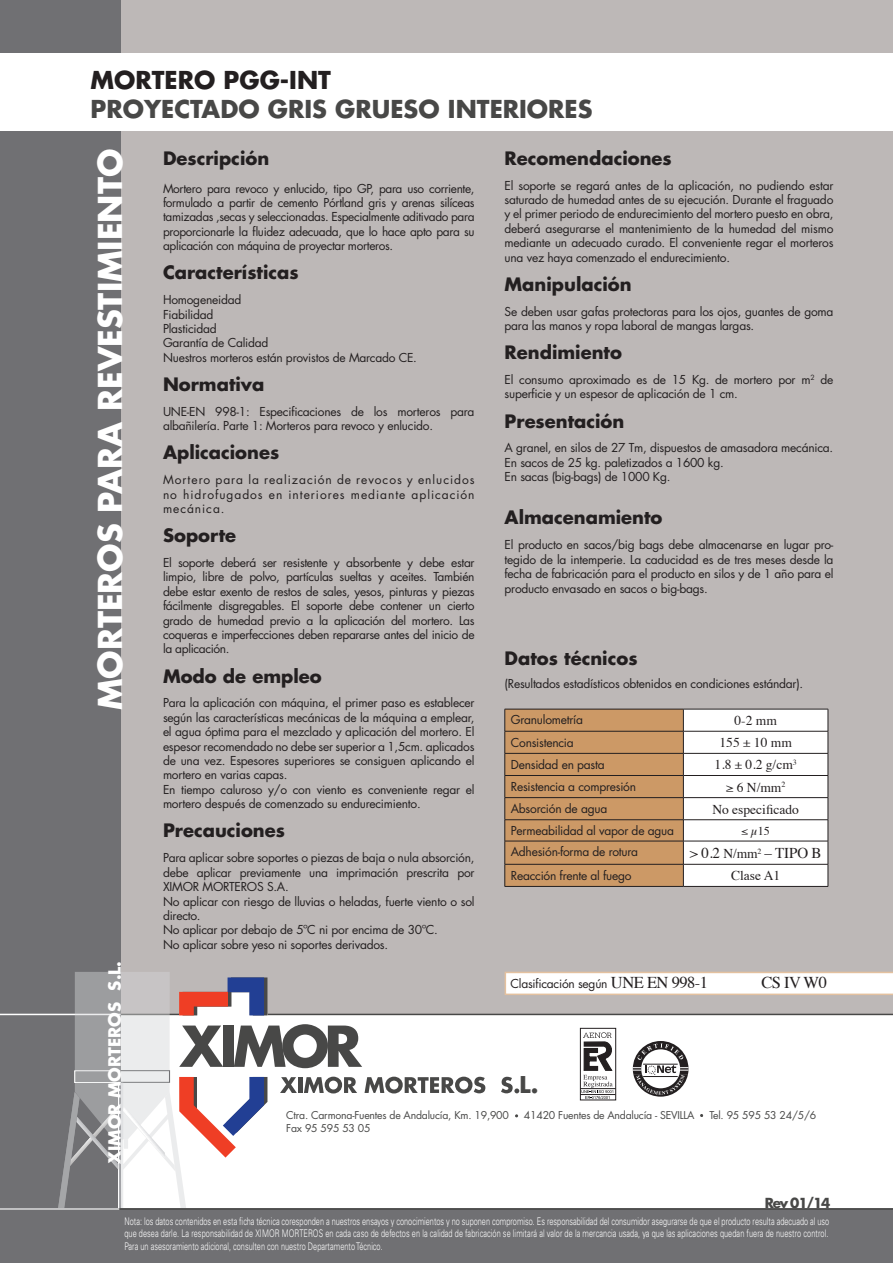
<style>
.page{position:relative;width:893px;height:1263px;background:#fff}
.page>*{position:absolute;margin:0;border:0;box-sizing:border-box;transform-origin:0 0}
.t1{font:700 32.1px "Futura LT";color:#fff}
.t2{font:700 24px "Futura LT";color:#484847}
.t3{font:700 24px "Futura LT";color:#231f20}
.t4{font:700 22.5px "Futura LT";color:#484847}
.t5{font:700 18px "Futura LT";color:#231f20}
.t6{font:700 16.5px "Futura LT";color:#fff}
.t7{font:16.5px "Times";color:#231f20}
.t8{font:15px "Times";color:#231f20}
.t9{font:13.5px "Times";color:#231f20}
.t10{font:700 13.5px "Futura LT";letter-spacing:-.09em;color:#484847}
.t11{font:12px/14.4px "Futura LT";letter-spacing:-.02em;color:#231f20;text-align:justify}
.t12{font:12px "Times";color:#231f20}
.t13{font:300 10.5px/12.6px "Univers";color:#fff;scale:.7 1}
.t14{font:10.5px "Futura LT";letter-spacing:-.02em;color:#484847}
.s1{font-size:13.5px}
.s2{font-family:"Times";font-size:16.5px}
</style>
<div class="page">
<div style="left:0;top:0;width:893px;height:1015px;background:#bdb8b7"></div>
<div style="left:0;top:0;width:120px;height:1263px;background:#707073"></div>
<div style="left:0;top:54px;width:893px;height:77px;background:#fff"></div>
<hr style="left:505px;top:886px;width:178px;height:1px;background:#231f20">
<svg style="left:504px;top:709px;width:325px;height:177px;background:#d8bda3"></svg>
<hr style="left:683px;top:886px;width:145px;height:1px;background:#231f20">
<hr style="left:268px;top:1014px;width:625px;height:1px;background:#484847">
<hr style="left:0;top:1014px;width:121px;height:1px;background:#fff">
<div style="left:0;top:1209px;width:893px;height:54px;background:#707073"></div>
<hr style="left:119px;top:1208px;width:774px;height:2px;background:#484847">
<hr style="left:0;top:1208px;width:119px;height:1px;background:#fff">
<svg style="left:505px;top:972px;width:388px;height:23px;background:#fbf7f3"></svg>
<svg style="left:632px;top:1041px;width:56px;height:56px"></svg>
<div style="left:580px;top:1028px;width:36px;height:72px;border:1px solid #231f20"></div>
<svg style="left:581px;top:1032px;width:33px;height:67px"></svg>
<hr style="left:580px;top:1094px;width:35px;height:1px;background:#231f20">
<hr style="left:580px;top:1088px;width:36px;height:1px;background:#231f20">
<div style="left:282px;top:1024px;width:46px;height:44px;background:#484847;border-radius:50%"></div>
<div style="left:293px;top:1034px;width:24px;height:24px;background:#fff;border-radius:50%"></div>
<svg style="left:328px;top:1025px;width:34px;height:42px"></svg>
<svg style="left:46px;top:972px;width:251px;height:238px"></svg>
<hr style="left:298px;top:1077px;width:4px;height:16px;background:#484847">
<svg style="left:304px;top:1077px;width:20px;height:16px"></svg>
<div style="left:325px;top:1077px;width:17px;height:16px;background:#484847;border-radius:50%"></div>
<div style="left:329px;top:1080px;width:9px;height:9px;background:#fff;border-radius:50%"></div>
<svg style="left:344px;top:1077px;width:13px;height:16px"></svg>
<svg style="left:364px;top:1077px;width:20px;height:16px"></svg>
<svg style="left:385px;top:1077px;width:18px;height:16px"></svg>
<div style="left:390px;top:1080px;width:8px;height:9px;background:#fff;border-radius:50%"></div>
<svg style="left:405px;top:1077px;width:50px;height:16px"></svg>
<div style="left:455px;top:1077px;width:17px;height:16px;background:#484847;border-radius:50%"></div>
<div style="left:459px;top:1080px;width:9px;height:9px;background:#fff;border-radius:50%"></div>
<svg style="left:474px;top:1077px;width:11px;height:16px"></svg>
<svg style="left:501px;top:1077px;width:18px;height:16px"></svg>
<p class="t3" style="left:91px;top:64px;width:242px">MORTERO PGG-INT</p>
<p class="t2" style="left:91px;top:93px;width:503px">PROYECTADO GRIS GRUESO INTERIORES</p>
<p class="t5" style="left:505px;top:146px;width:169px">Recomendaciones</p>
<p class="t11" style="left:505px;top:178px;width:330px">El soporte se regará antes de la aplicación, no pudiendo estar saturado de humedad antes de su ejecución. Durante el fraguado y el primer periodo de endurecimiento del mortero puesto en obra, deberá asegurarse el mantenimiento de la humedad del mismo mediante un adecuado curado. El conveniente regar el morteros una vez haya comenzado el endurecimiento.</p>
<p class="t5" style="left:505px;top:272px;width:129px">Manipulación</p>
<p class="t11" style="left:505px;top:304px;width:330px">Se deben usar gafas protectoras para los ojos, guantes de goma para las manos y ropa laboral de mangas largas.</p>
<p class="t5" style="left:505px;top:340px;width:119px">Rendimiento</p>
<p class="t11" style="left:505px;top:373px;width:330px">El consumo aproximado es de 15 Kg. de mortero por m<sup>2</sup> de superficie y un espesor de aplicación de 1 cm.</p>
<p class="t5" style="left:505px;top:409px;width:121px">Presentación</p>
<p class="t11" style="left:505px;top:441px;width:330px">A granel, en silos de 27 Tm, dispuestos de amasadora mecánica.</p>
<p class="t11" style="left:505px;top:455px;width:221px">En sacos de 25 kg. paletizados a 1600 kg.</p>
<p class="t11" style="left:505px;top:470px;width:167px">En sacas (big-bags) de 1000 Kg.</p>
<p class="t5" style="left:505px;top:506px;width:159px">Almacenamiento</p>
<p class="t11" style="left:505px;top:538px;width:330px">El producto en sacos/big bags debe almacenarse en lugar pro&shy;tegido de la intemperie. La caducidad es de tres meses desde la fecha de fabricación para el producto en silos y de 1 año para el producto envasado en sacos o big-bags.</p>
<p class="t1" style="left:89px;top:710px;width:563px;rotate:-90deg">MORTEROS PARA REVESTIMIENTO</p>
<p class="t5" style="left:163px;top:146px;width:108px">Descripción</p>
<p class="t11" style="left:163px;top:181px;width:313px">Mortero para revoco y enlucido, tipo GP, para uso corriente, formulado a partir de cemento Pórtland gris y arenas silíceas tamizadas ,secas y seleccionadas. Especialmente aditivado para proporcionarle la fluidez adecuada, que lo hace apto para su aplicación con máquina de proyectar morteros.</p>
<p class="t5" style="left:163px;top:261px;width:137px">Características</p>
<p class="t11" style="left:163px;top:293px;width:80px">Homogeneidad</p>
<p class="t11" style="left:163px;top:307px;width:52px">Fiabilidad</p>
<p class="t11" style="left:163px;top:322px;width:55px">Plasticidad</p>
<p class="t11" style="left:163px;top:336px;width:107px">Garantía de Calidad</p>
<p class="t11" style="left:163px;top:350px;width:255px">Nuestros morteros están provistos de Marcado CE.</p>
<p class="t5" style="left:163px;top:372px;width:103px">Normativa</p>
<p class="t11" style="left:163px;top:404px;width:313px">UNE-EN 998-1: Especificaciones de los morteros para albañilería. Parte 1: Morteros para revoco y enlucido.</p>
<p class="t5" style="left:163px;top:441px;width:118px">Aplicaciones</p>
<p class="t11" style="left:163px;top:473px;width:313px">Mortero para la realización de revocos y enlucidos no hidrofugados en interiores mediante aplicación mecánica.</p>
<p class="t5" style="left:163px;top:523px;width:75px">Soporte</p>
<p class="t11" style="left:163px;top:556px;width:313px">El soporte deberá ser resistente y absorbente y debe estar limpio, libre de polvo, partículas sueltas y aceites. También debe estar exento de restos de sales, yesos, pinturas y piezas fácilmente disgregables. El soporte debe contener un cierto grado de humedad previo a la aplicación del mortero. Las coqueras e imperfecciones deben repararse antes del inicio de la aplicación.</p>
<p class="t5" style="left:163px;top:664px;width:160px">Modo de empleo</p>
<p class="t11" style="left:163px;top:696px;width:313px">Para la aplicación con máquina, el primer paso es establecer según las características mecánicas de la máquina a emplear, el agua óptima para el mezclado y aplicación del mortero. El espesor recomendado no debe ser superior a 1,5cm. aplicados de una vez. Espesores superiores se consiguen aplicando el mortero en varias capas.</p>
<p class="t11" style="left:163px;top:782px;width:313px">En tiempo caluroso y/o con viento es conveniente regar el mortero después de comenzado su endurecimiento.</p>
<p class="t5" style="left:163px;top:819px;width:124px">Precauciones</p>
<p class="t11" style="left:163px;top:851px;width:313px">Para aplicar sobre soportes o piezas de baja o nula absorción, debe aplicar previamente una imprimación prescrita por XIMOR MORTEROS S.A.</p>
<p class="t11" style="left:163px;top:894px;width:313px">No aplicar con riesgo de lluvias o heladas, fuerte viento o sol directo.</p>
<p class="t11" style="left:163px;top:923px;width:276px">No aplicar por debajo de 5ºC ni por encima de 30ºC.</p>
<p class="t11" style="left:163px;top:937px;width:227px">No aplicar sobre yeso ni soportes derivados.</p>
<p class="t5" style="left:505px;top:646px;width:134px">Datos técnicos</p>
<p class="t11" style="left:505px;top:677px;width:300px">(Resultados estadísticos obtenidos en condiciones estándar).</p>
<p class="t11" style="left:511px;top:713px;width:74px">Granulometría</p>
<p class="t9" style="left:734px;top:708px;width:44px">0-2 mm</p>
<p class="t11" style="left:511px;top:735px;width:64px">Consistencia</p>
<p class="t9" style="left:719px;top:730px;width:74px">155 ± 10 mm</p>
<p class="t11" style="left:511px;top:757px;width:95px">Densidad en pasta</p>
<p class="t9" style="left:715px;top:752px;width:84px">1.8 ± 0.2 g/cm<sup>3</sup></p>
<p class="t11" style="left:511px;top:779px;width:127px">Resistencia a compresión</p>
<p class="t9" style="left:726px;top:774px;width:61px">≥ 6 N/mm<sup>2</sup></p>
<p class="t11" style="left:511px;top:801px;width:98px">Absorción de agua</p>
<p class="t9" style="left:712px;top:796px;width:88px">No especificado</p>
<p class="t11" style="left:511px;top:823px;width:165px">Permeabilidad al vapor de agua</p>
<p class="t12" style="left:741px;top:819px;width:30px">≤ µ15</p>
<p class="t11" style="left:511px;top:845px;width:129px">Adhesión-forma de rotura</p>
<p class="t8" style="left:690px;top:839px;width:133px">&gt; 0.2 <span class="s1">N/mm</span><sup>2</sup> – TIPO B</p>
<p class="t11" style="left:511px;top:868px;width:122px">Reacción frente al fuego</p>
<p class="t9" style="left:731px;top:863px;width:51px">Clase A1</p>
<p class="t6" style="left:104px;top:1164px;width:205px;rotate:-90deg">XIMOR MORTEROS S.L.</p>
<p class="t11" style="left:510px;top:977px;width:199px">Clasificación según <span class="s2">UNE EN 998-1</span></p>
<p class="t7" style="left:761px;top:967px;width:67px">CS IV W0</p>
<p class="t4" style="left:520px;top:1070px;width:20px">L.</p>
<p class="t14" style="left:286px;top:1108px;width:532px">Ctra. Carmona-Fuentes de Andalucía, Km. 19,900 · 41420 Fuentes de Andalucía - SEVILLA · Tel. 95 595 53 24/5/6</p>
<p class="t14" style="left:286px;top:1121px;width:86px">Fax 95 595 53 05</p>
<p class="t10" style="left:765px;top:1194px;width:67px">Rev 01/14</p>
<p class="t13" style="left:124px;top:1214px;width:1008px">Nota: los datos contenidos en esta ficha técnica coresponden a nuestros ensayos y conocimientos y no suponen compromiso. Es responsabilidad del consumidor asegurarse de que el producto resulta adecuado al uso que desea darle. La responsabilidad de XIMOR MORTEROS en cada caso de defectos en la calidad de fabricación se limitará al valor de la mercancia usada, ya que las aplicaciones quedan fuera de nuestro control.</p>
<p class="t13" style="left:124px;top:1240px;width:371px">Para un asesoramiento adicional, consulten con nuestro Departamento Técnico.</p>
</div>
